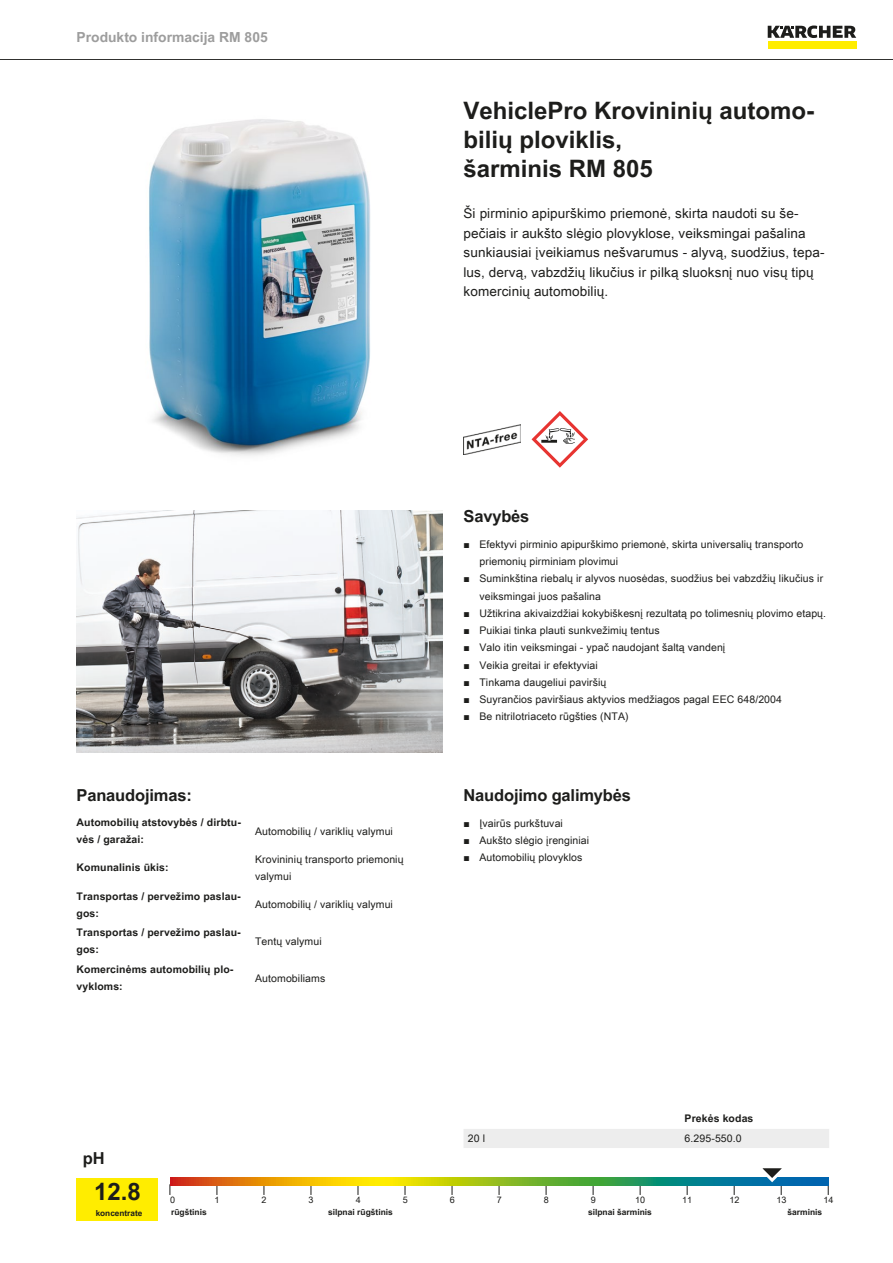
<style>
.page{position:relative;width:893px;height:1263px;background:#fff}
.page>*{position:absolute;margin:0;border:0;box-sizing:border-box;transform-origin:0 0}
.t1{font:700 24px/28.8px "Arial Unicode MS";color:#1d1d1b}
.t2{font:700 16.5px "Arial Unicode MS";letter-spacing:-.01em;color:#1d1d1b}
.t3{font:700 13.8px "Arial Unicode MS";color:#9d9d9d}
.t4{font:13.5px/19.5px "Arial Unicode MS";letter-spacing:.01em;color:#1d1d1b}
.t5{font:10.5px/17.2px "Arial Unicode MS";letter-spacing:.01em;color:#1d1d1b}
.t6{font:700 10.5px/17.2px "Arial Unicode MS";letter-spacing:.01em;color:#1d1d1b}
.t7{font:9px "Arial Unicode MS";color:#1d1d1b}
.t8{font:700 8.4px "Arial Unicode MS";color:#1d1d1b}
.t9{font:700 8.25px "Arial Unicode MS";color:#1d1d1b}
.s1{font-family:"Arial"}
</style>
<div class="page">
<hr style="left:0;top:59px;width:893px;height:1px;background:#1d1d1b">
<div style="left:768px;top:42px;width:88px;height:7px;background:#ffed00"></div>
<svg style="left:768px;top:26px;width:88px;height:12px"></svg>
<img style="left:149px;top:119px;width:222px;height:337px">
<img style="left:463px;top:424px;width:57px;height:30px">
<svg style="left:531px;top:411px;width:57px;height:57px"></svg>
<img style="left:77px;top:510px;width:365px;height:243px">
<div style="left:77px;top:1178px;width:81px;height:42px;background:#ffed00"></div>
<svg style="left:170px;top:1178px;width:658px;height:8px;background:#8ba033"></svg>
<svg style="left:754px;top:1168px;width:39px;height:27px"></svg>
<div style="left:464px;top:1129px;width:365px;height:19px;background:#ededed"></div>
<h3 class="t3" style="left:77px;top:27px;width:193px">Produkto informacija RM 805</h3>
<h1 class="t1" style="left:463px;top:97px;width:352px">VehiclePro Krovininių automo&shy;bilių ploviklis,<br>šarminis RM 805</h1>
<p class="t4" style="left:463px;top:203px;width:363px">Ši pirminio apipurškimo priemonė, skirta naudoti su še&shy;pečiais ir aukšto slėgio plovyklose, veiksmingai pašalina sunkiausiai įveikiamus nešvarumus - alyvą, suodžius, tepa&shy;lus, dervą, vabzdžių likučius ir pilką sluoksnį nuo visų tipų komercinių automobilių.</p>
<h2 class="t2" style="left:77px;top:783px;width:117px">Panaudojimas:</h2>
<p class="t6" style="left:77px;top:814px;width:166px">Automobilių atstovybės / dirbtu&shy;vės / garažai:</p>
<p class="t5" style="left:255px;top:822px;width:139px">Automobilių / variklių valymui</p>
<p class="t6" style="left:77px;top:859px;width:94px">Komunalinis ūkis:</p>
<p class="t5" style="left:255px;top:850px;width:150px">Krovininių transporto priemonių valymui</p>
<p class="t6" style="left:77px;top:887px;width:166px">Transportas / pervežimo paslau&shy;gos:</p>
<p class="t5" style="left:255px;top:895px;width:139px">Automobilių / variklių valymui</p>
<p class="t6" style="left:77px;top:924px;width:166px">Transportas / pervežimo paslau&shy;gos:</p>
<p class="t5" style="left:255px;top:932px;width:68px">Tentų valymui</p>
<p class="t6" style="left:77px;top:961px;width:158px">Komercinėms automobilių plo&shy;vykloms:</p>
<p class="t5" style="left:255px;top:969px;width:72px">Automobiliams</p>
<h2 class="t2" style="left:463px;top:504px;width:67px">Savybės</h2>
<p class="t5" style="left:479px;top:535px;width:325px;text-indent:-16px"><span class="s1">■</span> Efektyvi pirminio apipurškimo priemonė, skirta universalių transporto priemonių pirminiam plovimui</p>
<p class="t5" style="left:479px;top:570px;width:345px;text-indent:-16px"><span class="s1">■</span> Suminkština riebalų ir alyvos nuosėdas, suodžius bei vabzdžių likučius ir veiksmingai juos pašalina</p>
<p class="t5" style="left:463px;top:604px;width:364px"><span class="s1">■</span> Užtikrina akivaizdžiai kokybiškesnį rezultatą po tolimesnių plovimo etapų.</p>
<p class="t5" style="left:463px;top:622px;width:198px"><span class="s1">■</span> Puikiai tinka plauti sunkvežimių tentus</p>
<p class="t5" style="left:463px;top:639px;width:263px"><span class="s1">■</span> Valo itin veiksmingai - ypač naudojant šaltą vandenį</p>
<p class="t5" style="left:463px;top:656px;width:136px"><span class="s1">■</span> Veikia greitai ir efektyviai</p>
<p class="t5" style="left:463px;top:673px;width:144px"><span class="s1">■</span> Tinkama daugeliui paviršių</p>
<p class="t5" style="left:463px;top:691px;width:320px"><span class="s1">■</span> Suyrančios paviršiaus aktyvios medžiagos pagal EEC 648/2004</p>
<p class="t5" style="left:463px;top:708px;width:167px"><span class="s1">■</span> Be nitrilotriaceto rūgšties (NTA)</p>
<h2 class="t2" style="left:463px;top:783px;width:169px">Naudojimo galimybės</h2>
<p class="t5" style="left:463px;top:814px;width:101px"><span class="s1">■</span> Įvairūs purkštuvai</p>
<p class="t5" style="left:463px;top:831px;width:127px"><span class="s1">■</span> Aukšto slėgio įrenginiai</p>
<p class="t5" style="left:463px;top:848px;width:120px"><span class="s1">■</span> Automobilių plovyklos</p>
<p class="t6" style="left:685px;top:1110px;width:70px">Prekės kodas</p>
<p class="t5" style="left:468px;top:1129px;width:19px">20 l</p>
<p class="t5" style="left:685px;top:1129px;width:59px">6.295-550.0</p>
<h2 class="t2" style="left:83px;top:1146px;width:23px">pH</h2>
<h1 class="t1" style="left:94px;top:1178px;width:48px">12.8</h1>
<p class="t7" style="left:170px;top:1193px;width:7px">0</p>
<p class="t7" style="left:215px;top:1193px;width:7px">1</p>
<p class="t7" style="left:262px;top:1193px;width:7px">2</p>
<p class="t7" style="left:309px;top:1193px;width:7px">3</p>
<p class="t7" style="left:356px;top:1193px;width:7px">4</p>
<p class="t7" style="left:403px;top:1193px;width:7px">5</p>
<p class="t7" style="left:450px;top:1193px;width:7px">6</p>
<p class="t7" style="left:497px;top:1193px;width:7px">7</p>
<p class="t7" style="left:544px;top:1193px;width:7px">8</p>
<p class="t7" style="left:591px;top:1193px;width:7px">9</p>
<p class="t7" style="left:635px;top:1193px;width:12px">10</p>
<p class="t7" style="left:682px;top:1193px;width:12px">11</p>
<p class="t7" style="left:729px;top:1193px;width:12px">12</p>
<p class="t7" style="left:776px;top:1193px;width:12px">13</p>
<p class="t7" style="left:823px;top:1193px;width:12px">14</p>
<p class="t9" style="left:96px;top:1207px;width:48px">koncentrate</p>
<p class="t8" style="left:171px;top:1206px;width:37px">rūgštinis</p>
<p class="t8" style="left:328px;top:1206px;width:66px">silpnai rūgštinis</p>
<p class="t8" style="left:588px;top:1206px;width:65px">silpnai šarminis</p>
<p class="t8" style="left:787px;top:1206px;width:36px">šarminis</p>
</div>
